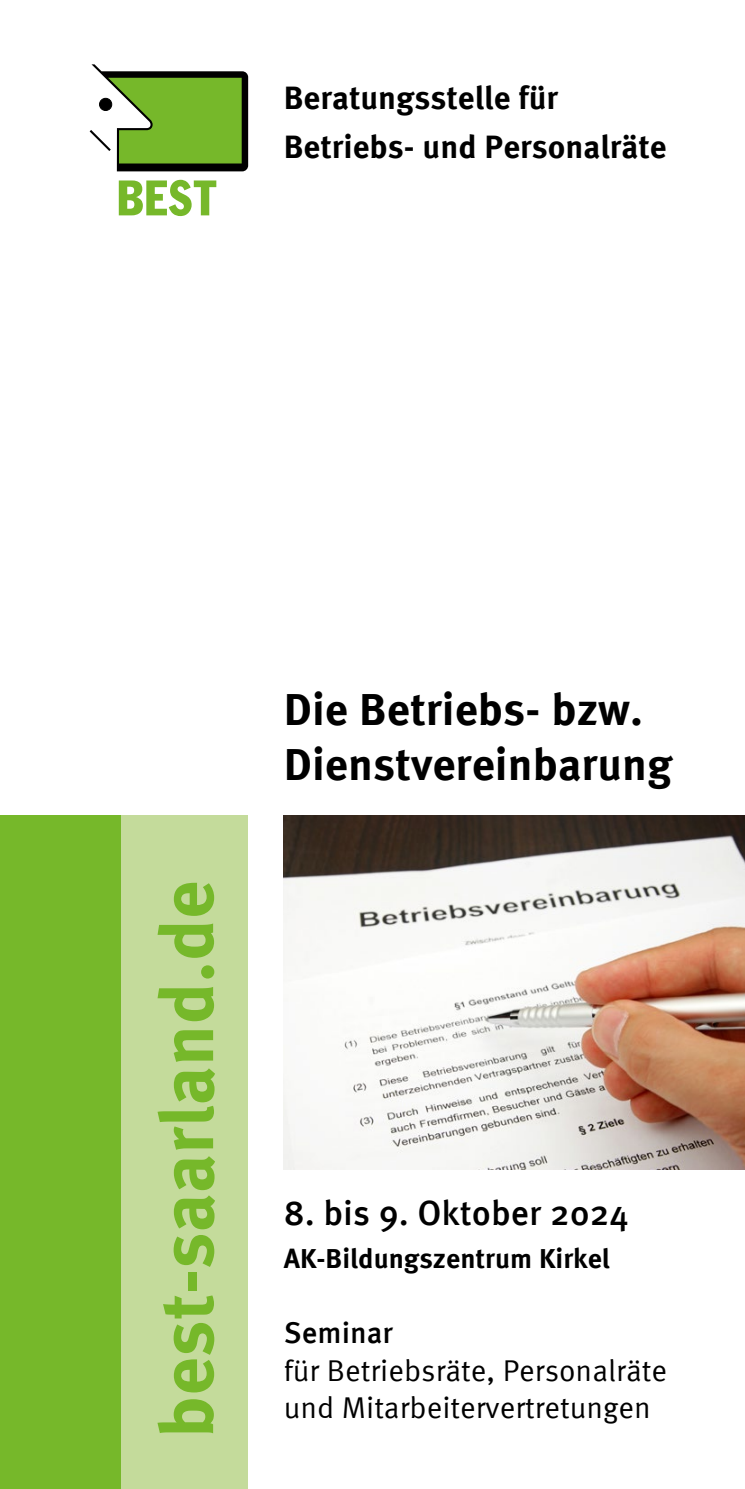
<style>
.page{position:relative;width:745px;height:1489px;background:#fff}
.page>*{position:absolute;margin:0;border:0;box-sizing:border-box;transform-origin:0 0}
.t1{font:700 75px "Meta Pro";color:#76b82a}
.t2{font:700 45px/55px "Meta Pro";color:#000}
.t3{font:500 35px "Meta Pro";color:#000}
.t4{font:700 32.5px/49.2px "Meta Pro";color:#000}
.t5{font:30px/37.5px "Meta Pro";color:#000}
.t6{font:500 30px "Meta Pro";color:#000}
.t7{font:700 27.5px "Meta Pro";color:#000}
</style>
<div class="page">
<svg style="left:119px;top:180px;width:97px;height:36px"></svg>
<svg style="left:90px;top:64px;width:158px;height:107px"></svg>
<div style="left:120px;top:815px;width:128px;height:673px;background:#c4db9b"></div>
<img style="left:283px;top:815px;width:461px;height:354px">
<div style="left:0;top:815px;width:120px;height:673px;background:#76b82a"></div>
<p class="t4" style="left:283px;top:71px;width:384px">Beratungsstelle für<br>Betriebs- und Personalräte</p>
<h1 class="t1" style="left:128px;top:1437px;width:559px;rotate:-90deg">best-saarland.de</h1>
<h2 class="t2" style="left:283px;top:679px;width:390px">Die Betriebs- bzw.<br>Dienstvereinbarung</h2>
<p class="t3" style="left:283px;top:1185px;width:346px">8. bis 9. Oktober 2024</p>
<p class="t7" style="left:283px;top:1236px;width:327px">AK-Bildungszentrum Kirkel</p>
<p class="t6" style="left:283px;top:1309px;width:111px">Seminar</p>
<p class="t5" style="left:283px;top:1349px;width:384px">für Betriebsräte, Personalräte und Mitarbeitervertretungen</p>
</div>
